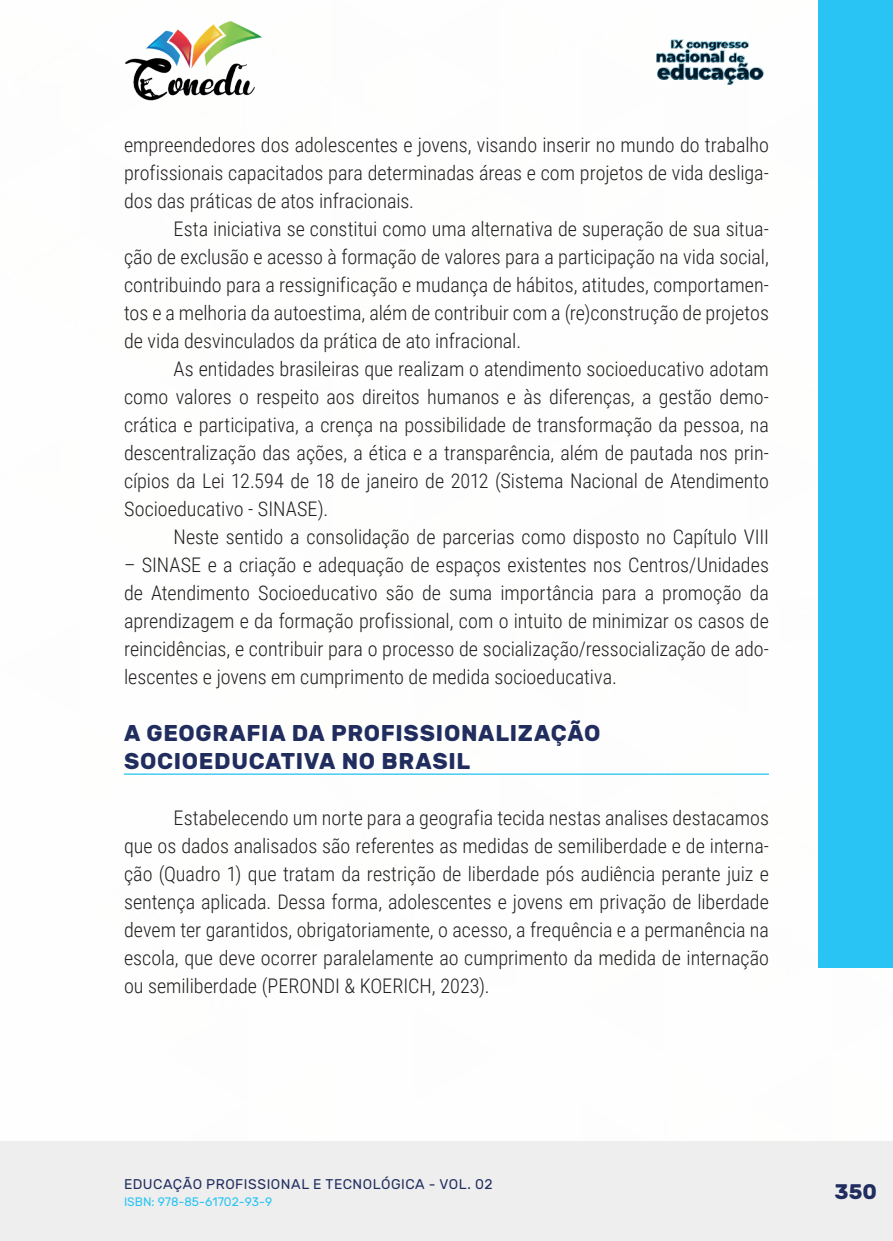
<style>
.page{position:relative;width:893px;height:1241px;background:#fff}
.page>*{position:absolute;margin:0;border:0;box-sizing:border-box;transform-origin:0 0}
._10_SUBTITULO{font:700 22.75px/28px "Rubik";letter-spacing:.03em;color:#202d5e}
.t1{font:700 21px "Rubik";color:#202d5e}
._9_CORPO{font:300 20.12px/28px "Roboto Condensed";color:#231f20;text-align:justify}
.t2{font:14px "Rubik";letter-spacing:.035em;color:#202d5e}
.t3{font:12.25px "Rubik";color:#29c4f3}
</style>
<div class="page">
<div style="left:0;top:1141px;width:893px;height:99px;background:#eeeeef"></div>
<div style="left:819px;top:0;width:74px;height:967px;background:#29c4f3"></div>
<img style="left:125px;top:20px;width:137px;height:81px">
<img style="left:656px;top:39px;width:108px;height:46px">
<hr style="left:124px;top:773px;width:645px;height:1px;background:#29c4f3">
<p class="_9_CORPO" style="left:124px;top:130px;width:646px">empreendedores dos adolescentes e jovens, visando inserir no mundo do trabalho profissionais capacitados para determinadas áreas e com projetos de vida desliga&shy;dos das práticas de atos infracionais.</p>
<p class="_9_CORPO" style="left:124px;top:214px;width:646px;text-indent:50px">Esta iniciativa se constitui como uma alternativa de superação de sua situa&shy;ção de exclusão e acesso à formação de valores para a participação na vida social, contribuindo para a ressignificação e mudança de hábitos, atitudes, comportamen&shy;tos e a melhoria da autoestima, além de contribuir com a (re)construção de projetos de vida desvinculados da prática de ato infracional.</p>
<p class="_9_CORPO" style="left:124px;top:354px;width:646px;text-indent:50px">As entidades brasileiras que realizam o atendimento socioeducativo adotam como valores o respeito aos direitos humanos e às diferenças, a gestão demo&shy;crática e participativa, a crença na possibilidade de transformação da pessoa, na descentralização das ações, a ética e a transparência, além de pautada nos prin&shy;cípios da Lei 12.594 de 18 de janeiro de 2012 (Sistema Nacional de Atendimento Socioeducativo - SINASE).</p>
<p class="_9_CORPO" style="left:174px;top:522px;width:597px">Neste sentido a consolidação de parcerias como disposto no Capítulo VIII</p>
<p class="_9_CORPO" style="left:124px;top:550px;width:646px">– SINASE e a criação e adequação de espaços existentes nos Centros/Unidades de Atendimento Socioeducativo são de suma importância para a promoção da aprendizagem e da formação profissional, com o intuito de minimizar os casos de reincidências, e contribuir para o processo de socialização/ressocialização de ado&shy;lescentes e jovens em cumprimento de medida socioeducativa.</p>
<p class="_10_SUBTITULO" style="left:124px;top:719px;width:478px">A GEOGRAFIA DA PROFISSIONALIZAÇÃO<br>SOCIOEDUCATIVA NO BRASIL</p>
<p class="_9_CORPO" style="left:124px;top:802px;width:646px;text-indent:50px">Estabelecendo um norte para a geografia tecida nestas analises destacamos que os dados analisados são referentes as medidas de semiliberdade e de interna&shy;ção (Quadro 1) que tratam da restrição de liberdade pós audiência perante juiz e sentença aplicada. Dessa forma, adolescentes e jovens em privação de liberdade devem ter garantidos, obrigatoriamente, o acesso, a frequência e a permanência na escola, que deve ocorrer paralelamente ao cumprimento da medida de internação ou semiliberdade (PERONDI &amp; KOERICH, 2023).</p>
<p class="t2" style="left:124px;top:1175px;width:370px">EDUCAÇÃO PROFISSIONAL E TECNOLÓGICA - VOL. 02</p>
<p class="t3" style="left:124px;top:1194px;width:150px">ISBN: 978-85-61702-93-9</p>
<p class="t1" style="left:835px;top:1179px;width:44px">350</p>
</div>
